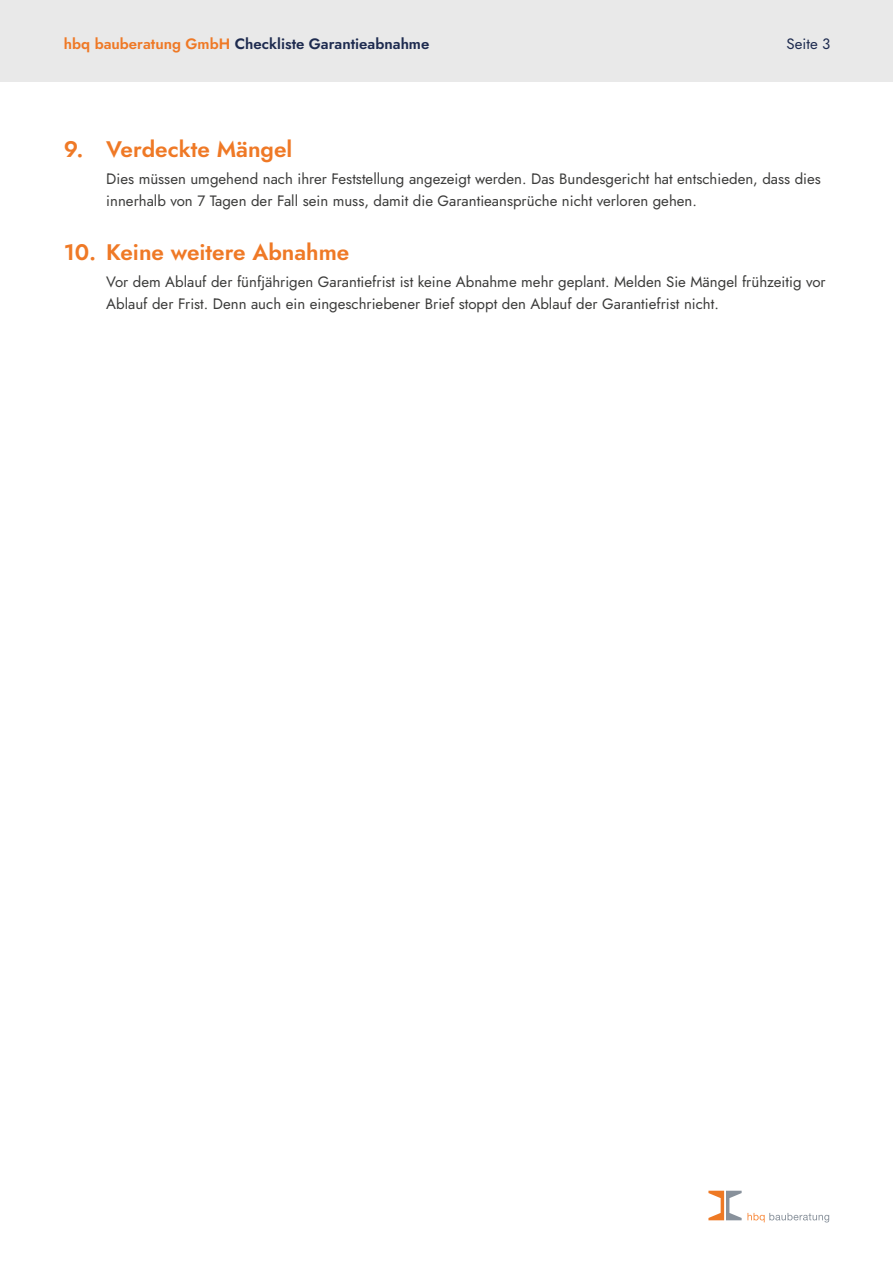
<style>
.page{position:relative;width:893px;height:1263px;background:#fff}
.page>*{position:absolute;margin:0;border:0;box-sizing:border-box;transform-origin:0 0}
.t1{font:600 22.5px "Jost";color:#ef7926}
.t2{font:15px/22.5px "Jost";color:#3c3c3b}
.t3{font:600 15px "Jost";color:#1e2b4f}
.t4{font:15px "Jost";color:#1e2b4f}
.s1{color:#ef7926}
</style>
<div class="page">
<svg style="left:708px;top:1191px;width:121px;height:31px"></svg>
<div style="left:0;top:0;width:893px;height:81px;background:#e9e9e9"></div>
<p class="t3" style="left:64px;top:34px;width:367px"><span class="s1">hbq bauberatung GmbH</span> Checkliste Garantieabnahme</p>
<p class="t4" style="left:787px;top:34px;width:45px">Seite 3</p>
<h1 class="t1" style="left:64px;top:134px;width:230px">9. Verdeckte Mängel</h1>
<p class="t2" style="left:106px;top:167px;width:716px">Dies müssen umgehend nach ihrer Feststellung angezeigt werden. Das Bundesgericht hat entschieden, dass dies innerhalb von 7 Tagen der Fall sein muss, damit die Garantieansprüche nicht verloren gehen.</p>
<h1 class="t1" style="left:64px;top:237px;width:287px">10. Keine weitere Abnahme</h1>
<p class="t2" style="left:106px;top:270px;width:721px">Vor dem Ablauf der fünfjährigen Garantiefrist ist keine Abnahme mehr geplant. Melden Sie Mängel frühzeitig vor<br>Ablauf der Frist. Denn auch ein eingeschriebener Brief stoppt den Ablauf der Garantiefrist nicht.</p>
</div>
